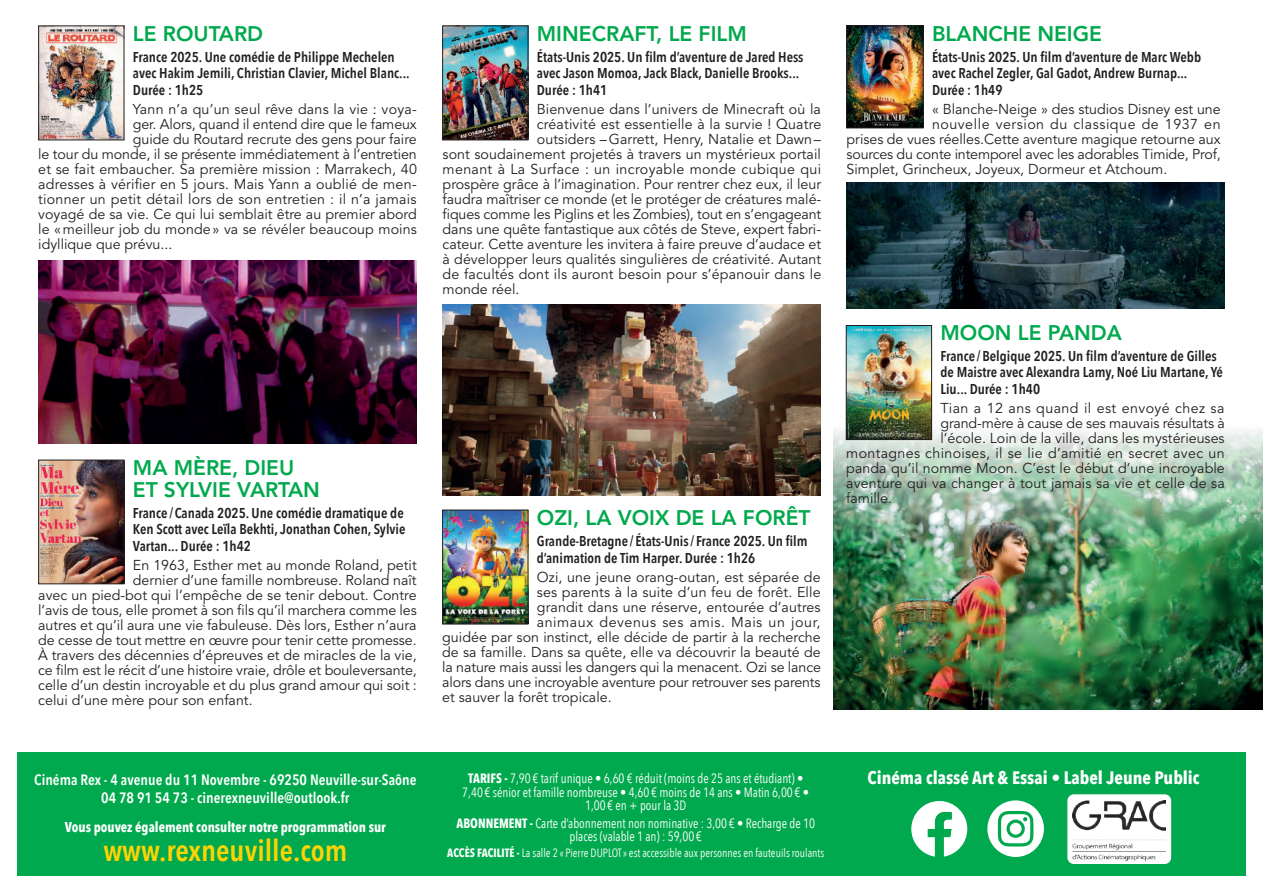
<style>
.page{position:relative;width:1263px;height:893px;background:#fff}
.page>*{position:absolute;margin:0;border:0;box-sizing:border-box;transform-origin:0 0}
.t1{font:600 29.85px "Avenir Next Condensed";color:#fed304}
.t2{font:800 21px/22.5px "Avenir LT Std";color:#00a94d}
.t3{font:700 18px "Avenir Next Condensed";color:#fff}
.t4{font:600 15px/18px "Avenir Next Condensed";color:#fff;text-align:center}
.t5{font:14.25px "Avenir LT Std";color:#231f20}
.t6{font:600 14.25px/16.5px "Avenir Next Condensed";color:#231f20}
.t7{font:14.25px "Avenir LT Std";letter-spacing:.025em;color:#231f20}
.t8{font:700 14.25px "Avenir Next Condensed";color:#fff;scale:.94 1}
.t9{font:14.25px "Avenir LT Std";letter-spacing:.02em;color:#231f20}
.t10{font:14.25px "Avenir LT Std";letter-spacing:.035em;color:#231f20}
.t11{font:14.25px "Avenir LT Std";letter-spacing:.04em;color:#231f20}
.t12{font:13.5px/13.5px "Avenir Next Condensed";color:#fff;text-align:center;scale:.94 1}
.t13{font:12px "Avenir Next Condensed";color:#fff;scale:.94 1}
.s1{font-weight:700}
</style>
<div class="page">
<img style="left:833px;top:415px;width:430px;height:294px">
<div style="left:17px;top:753px;width:1229px;height:123px;background:#00a94d"></div>
<svg style="left:911px;top:801px;width:56px;height:56px"></svg>
<div style="left:987px;top:800px;width:57px;height:57px;background:#fff;border-radius:50%"></div>
<svg style="left:998px;top:811px;width:35px;height:35px"></svg>
<div style="left:1067px;top:794px;width:104px;height:70px;background:#fff;border-radius:6px"></div>
<img style="left:1073px;top:800px;width:93px;height:62px">
<img style="left:848px;top:327px;width:82px;height:111px">
<div style="left:846px;top:325px;width:86px;height:115px;border:1px solid #231f20"></div>
<img style="left:848px;top:28px;width:73px;height:98px">
<div style="left:846px;top:26px;width:77px;height:102px;border:1px solid #231f20"></div>
<img style="left:38px;top:260px;width:379px;height:184px">
<img style="left:442px;top:304px;width:379px;height:191px">
<img style="left:846px;top:183px;width:379px;height:126px">
<img style="left:40px;top:28px;width:82px;height:110px">
<div style="left:38px;top:26px;width:86px;height:114px;border:1px solid #231f20"></div>
<img style="left:40px;top:462px;width:82px;height:120px">
<div style="left:38px;top:460px;width:86px;height:124px;border:1px solid #231f20"></div>
<img style="left:444px;top:28px;width:82px;height:110px">
<div style="left:442px;top:26px;width:86px;height:114px;border:1px solid #231f20"></div>
<img style="left:444px;top:512px;width:82px;height:110px">
<div style="left:442px;top:510px;width:86px;height:114px;border:1px solid #231f20"></div>
<h2 class="t2" style="left:133px;top:23px;width:132px">LE ROUTARD</h2>
<p class="t6" style="left:133px;top:48px;width:278px">France 2025. Une comédie de Philippe Mechelen avec Hakim Jemili, Christian Clavier, Michel Blanc...<br>Durée : 1h25</p>
<p class="t5" style="left:133px;top:101px;width:285px">Yann n’a qu’un seul rêve dans la vie : voya-</p>
<p class="t5" style="left:133px;top:116px;width:285px">ger. Alors, quand il entend dire que le fameux</p>
<p class="t5" style="left:133px;top:131px;width:285px">guide du Routard recrute des gens pour faire</p>
<p class="t5" style="left:38px;top:146px;width:380px">le tour du monde, il se présente immédiatement à l’entretien</p>
<p class="t5" style="left:38px;top:161px;width:380px">et se fait embaucher. Sa première mission : Marrakech, 40</p>
<p class="t5" style="left:38px;top:176px;width:380px">adresses à vérifier en 5 jours. Mais Yann a oublié de men-</p>
<p class="t5" style="left:38px;top:191px;width:380px">tionner un petit détail lors de son entretien : il n’a jamais</p>
<p class="t5" style="left:38px;top:206px;width:380px">voyagé de sa vie. Ce qui lui semblait être au premier abord</p>
<p class="t5" style="left:38px;top:221px;width:380px">le «meilleur job du monde» va se révéler beaucoup moins</p>
<p class="t5" style="left:38px;top:236px;width:136px">idyllique que prévu...</p>
<h2 class="t2" style="left:133px;top:456px;width:189px">MA MÈRE, DIEU<br>ET SYLVIE VARTAN</h2>
<p class="t6" style="left:133px;top:504px;width:274px">France / Canada 2025. Une comédie dramatique de<br>Ken Scott avec Leïla Bekhti, Jonathan Cohen, Sylvie<br>Vartan... Durée : 1h42</p>
<p class="t5" style="left:133px;top:557px;width:285px">En 1963, Esther met au monde Roland, petit</p>
<p class="t5" style="left:133px;top:572px;width:285px">dernier d’une famille nombreuse. Roland naît</p>
<p class="t5" style="left:38px;top:587px;width:380px">avec un pied-bot qui l’empêche de se tenir debout. Contre</p>
<p class="t5" style="left:38px;top:602px;width:380px">l’avis de tous, elle promet à son fils qu’il marchera comme les</p>
<p class="t5" style="left:38px;top:617px;width:380px">autres et qu’il aura une vie fabuleuse. Dès lors, Esther n’aura</p>
<p class="t5" style="left:38px;top:632px;width:380px">de cesse de tout mettre en œuvre pour tenir cette promesse.</p>
<p class="t5" style="left:38px;top:647px;width:380px">À travers des décennies d’épreuves et de miracles de la vie,</p>
<p class="t5" style="left:38px;top:662px;width:380px">ce film est le récit d’une histoire vraie, drôle et bouleversante,</p>
<p class="t5" style="left:38px;top:677px;width:380px">celle d’un destin incroyable et du plus grand amour qui soit :</p>
<p class="t5" style="left:38px;top:692px;width:216px">celui d’une mère pour son enfant.</p>
<p class="t4" style="left:34px;top:770px;width:384px">Cinéma Rex - 4 avenue du 11 Novembre - 69250 Neuville-sur-Saône<br>04 78 91 54 73 - cinerexneuville@outlook.fr</p>
<p class="t8" style="left:65px;top:818px;width:343px">Vous pouvez également consulter notre programmation sur</p>
<h1 class="t1" style="left:103px;top:824px;width:246px">www.rexneuville.com</h1>
<h2 class="t2" style="left:537px;top:22px;width:211px">MINECRAFT, LE FILM</h2>
<p class="t6" style="left:537px;top:48px;width:268px">États-Unis 2025. Un film d’aventure de Jared Hess avec Jason Momoa, Jack Black, Danielle Brooks...<br>Durée : 1h41</p>
<p class="t5" style="left:537px;top:101px;width:286px">Bienvenue dans l’univers de Minecraft où la</p>
<p class="t5" style="left:537px;top:116px;width:286px">créativité est essentielle à la survie ! Quatre</p>
<p class="t5" style="left:537px;top:131px;width:286px">outsiders –Garrett, Henry, Natalie et Dawn–</p>
<p class="t5" style="left:443px;top:146px;width:380px">sont soudainement projetés à travers un mystérieux portail</p>
<p class="t7" style="left:443px;top:161px;width:380px">menant à La Surface : un incroyable monde cubique qui</p>
<p class="t5" style="left:443px;top:176px;width:380px">prospère grâce à l’imagination. Pour rentrer chez eux, il leur</p>
<p class="t5" style="left:443px;top:191px;width:380px">faudra maîtriser ce monde (et le protéger de créatures malé-</p>
<p class="t5" style="left:443px;top:206px;width:380px">fiques comme les Piglins et les Zombies), tout en s’engageant</p>
<p class="t5" style="left:443px;top:221px;width:380px">dans une quête fantastique aux côtés de Steve, expert fabri-</p>
<p class="t5" style="left:443px;top:236px;width:380px">cateur. Cette aventure les invitera à faire preuve d’audace et</p>
<p class="t5" style="left:443px;top:251px;width:380px">à développer leurs qualités singulières de créativité. Autant</p>
<p class="t5" style="left:443px;top:266px;width:380px">de facultés dont ils auront besoin pour s’épanouir dans le</p>
<p class="t5" style="left:443px;top:281px;width:78px">monde réel.</p>
<h2 class="t2" style="left:537px;top:507px;width:275px">OZI, LA VOIX DE LA FORÊT</h2>
<p class="t6" style="left:537px;top:532px;width:272px">Grande-Bretagne / États-Unis/ France 2025. Un film d’animation de Tim Harper. Durée : 1h26</p>
<p class="t5" style="left:537px;top:569px;width:285px">Ozi, une jeune orang-outan, est séparée de</p>
<p class="t5" style="left:537px;top:584px;width:285px">ses parents à la suite d’un feu de forêt. Elle</p>
<p class="t5" style="left:537px;top:599px;width:285px">grandit dans une réserve, entourée d’autres</p>
<p class="t11" style="left:537px;top:614px;width:285px">animaux devenus ses amis. Mais un jour,</p>
<p class="t5" style="left:442px;top:629px;width:380px">guidée par son instinct, elle décide de partir à la recherche</p>
<p class="t5" style="left:442px;top:644px;width:380px">de sa famille. Dans sa quête, elle va découvrir la beauté de</p>
<p class="t5" style="left:442px;top:659px;width:380px">la nature mais aussi les dangers qui la menacent. Ozi se lance</p>
<p class="t5" style="left:442px;top:674px;width:380px">alors dans une incroyable aventure pour retrouver ses parents</p>
<p class="t5" style="left:442px;top:689px;width:171px">et sauver la forêt tropicale.</p>
<h2 class="t2" style="left:932px;top:22px;width:171px">BLANCHE NEIGE</h2>
<p class="t6" style="left:932px;top:48px;width:271px">États-Unis 2025. Un film d’aventure de Marc Webb avec Rachel Zegler, Gal Gadot, Andrew Burnap...<br>Durée : 1h49</p>
<p class="t5" style="left:932px;top:101px;width:290px">« Blanche-Neige » des studios Disney est une</p>
<p class="t10" style="left:932px;top:116px;width:290px">nouvelle version du classique de 1937 en</p>
<p class="t5" style="left:847px;top:131px;width:376px">prises de vues réelles.Cette aventure magique retourne aux</p>
<p class="t5" style="left:847px;top:146px;width:376px">sources du conte intemporel avec les adorables Timide, Prof,</p>
<p class="t5" style="left:847px;top:161px;width:322px">Simplet, Grincheux, Joyeux, Dormeur et Atchoum.</p>
<h2 class="t2" style="left:940px;top:321px;width:183px">MOON LE PANDA</h2>
<p class="t6" style="left:940px;top:347px;width:284px">France /Belgique 2025. Un film d’aventure de Gilles de Maistre avec Alexandra Lamy, Noé Liu Martane, Yé<br>Liu... Durée : 1h40</p>
<p class="t7" style="left:940px;top:400px;width:285px">Tian a 12 ans quand il est envoyé chez sa</p>
<p class="t5" style="left:940px;top:415px;width:286px">grand-mère à cause de ses mauvais résultats à</p>
<p class="t5" style="left:940px;top:430px;width:286px">l’école. Loin de la ville, dans les mystérieuses</p>
<p class="t9" style="left:846px;top:445px;width:380px">montagnes chinoises, il se lie d’amitié en secret avec un</p>
<p class="t5" style="left:846px;top:460px;width:380px">panda qu’il nomme Moon. C’est le début d’une incroyable</p>
<p class="t5" style="left:846px;top:475px;width:380px">aventure qui va changer à tout jamais sa vie et celle de sa</p>
<p class="t5" style="left:846px;top:490px;width:47px">famille.</p>
<p class="t12" style="left:462px;top:771px;width:370px"><span class="s1">TARIFS -</span> 7,90 € tarif unique • 6,60 € réduit (moins de 25 ans et étudiant) •<br>7,40 € sénior et famille nombreuse • 4,60 € moins de 14 ans • Matin 6,00 € •<br>1,00 € en + pour la 3D</p>
<p class="t12" style="left:456px;top:816px;width:383px"><span class="s1">ABONNEMENT -</span> Carte d’abonnement non nominative : 3,00 € • Recharge de 10 places (valable 1 an) : 59,00 €</p>
<p class="t13" style="left:447px;top:843px;width:402px"><span class="s1">ACCÈS FACILITÉ -</span> La salle 2 « Pierre DUPLOT » est accessible aux personnes en fauteuils roulants</p>
<p class="t3" style="left:867px;top:767px;width:333px">Cinéma classé Art &amp; Essai • Label Jeune Public</p>
</div>
